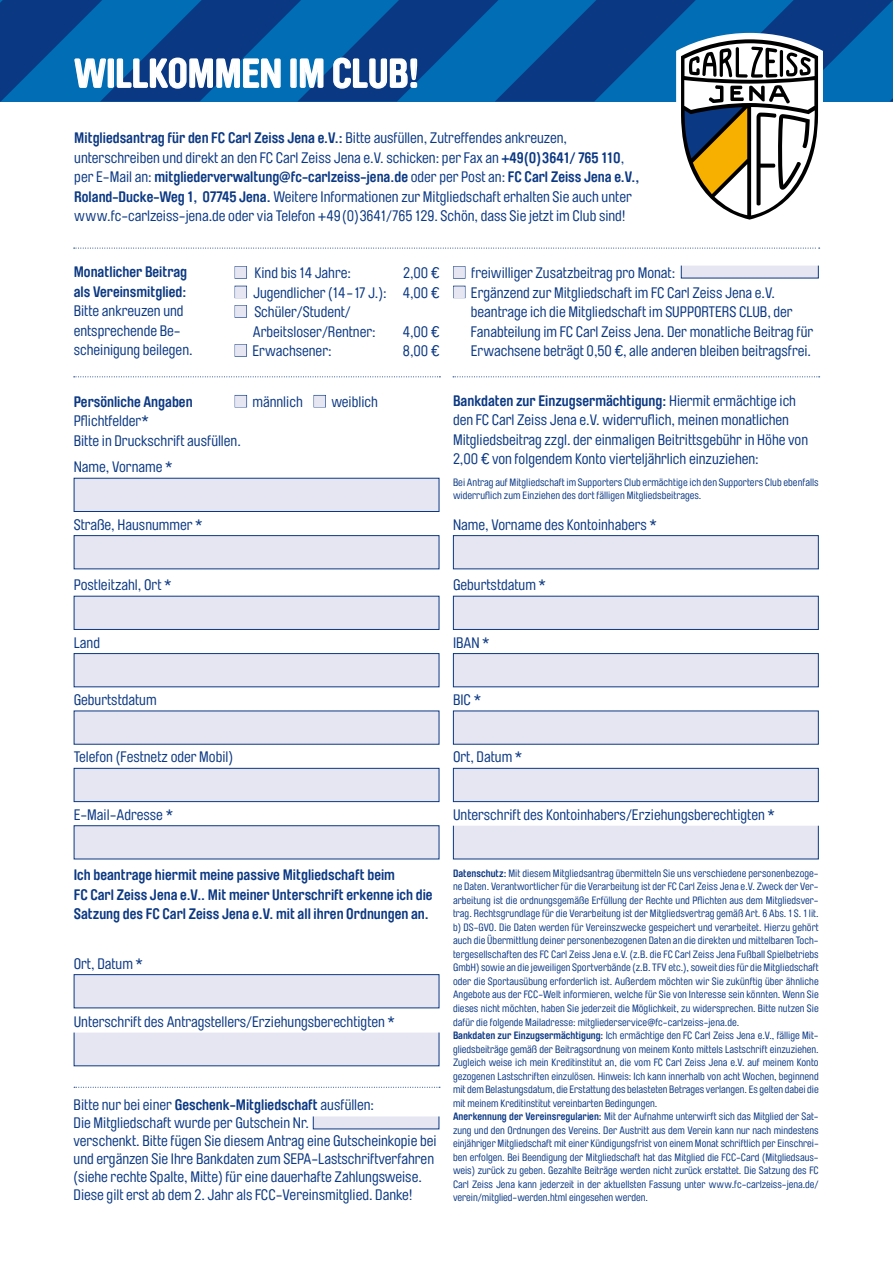
<style>
.page{position:relative;width:893px;height:1263px;background:#fff}
.page>*{position:absolute;margin:0;border:0;box-sizing:border-box;transform-origin:0 0}
.t1{font:700 39.45px "Brauer Neue";color:#fff}
.t2{font:15px/19.5px "Brauer Neue";color:#0b3883}
.t3{font:700 15px/19.5px "Brauer Neue";color:#0b3883}
.t4{font:10.5px/13.5px "Brauer Neue";color:#0b3883}
.s1{font-weight:700}
.s2{color:#e6e6f2}
</style>
<div class="page">
<div style="left:453px;top:535px;width:365px;height:34px;background:#e6e6f2;border:1px solid #0b3883"></div>
<div style="left:453px;top:596px;width:365px;height:34px;background:#e6e6f2;border:1px solid #0b3883"></div>
<div style="left:453px;top:653px;width:365px;height:34px;background:#e6e6f2;border:1px solid #0b3883"></div>
<div style="left:453px;top:711px;width:365px;height:33px;background:#e6e6f2"></div>
<div style="left:453px;top:825px;width:365px;height:34px;background:#e6e6f2"></div>
<div style="left:74px;top:478px;width:365px;height:34px;background:#e6e6f2;border:1px solid #0b3883"></div>
<div style="left:74px;top:535px;width:365px;height:34px;background:#e6e6f2;border:1px solid #0b3883"></div>
<div style="left:74px;top:596px;width:365px;height:34px;background:#e6e6f2;border:1px solid #0b3883"></div>
<div style="left:74px;top:653px;width:365px;height:34px;background:#e6e6f2;border:1px solid #0b3883"></div>
<div style="left:74px;top:711px;width:365px;height:33px;background:#e6e6f2"></div>
<div style="left:74px;top:768px;width:365px;height:34px;background:#e6e6f2;border:1px solid #0b3883"></div>
<div style="left:74px;top:825px;width:365px;height:34px;background:#e6e6f2;border:1px solid #0b3883"></div>
<div style="left:453px;top:768px;width:365px;height:34px;background:#e6e6f2;border:1px solid #0b3883"></div>
<div style="left:74px;top:974px;width:365px;height:34px;background:#e6e6f2;border:1px solid #0b3883"></div>
<svg style="left:74px;top:248px;width:746px;height:1px"></svg>
<div style="left:235px;top:395px;width:12px;height:12px;border:1px solid #0b3883"></div>
<div style="left:314px;top:395px;width:12px;height:12px;border:1px solid #0b3883"></div>
<svg style="left:74px;top:376px;width:366px;height:1px"></svg>
<svg style="left:453px;top:376px;width:367px;height:1px"></svg>
<svg style="left:0;top:0;width:893px;height:220px"></svg>
<div style="left:235px;top:266px;width:12px;height:12px;border:1px solid #0b3883"></div>
<div style="left:235px;top:286px;width:12px;height:12px;border:1px solid #0b3883"></div>
<div style="left:235px;top:305px;width:12px;height:12px;border:1px solid #0b3883"></div>
<div style="left:235px;top:344px;width:12px;height:12px;border:1px solid #0b3883"></div>
<div style="left:681px;top:265px;width:137px;height:13px;background:#e6e6f2"></div>
<div style="left:313px;top:1116px;width:126px;height:13px;background:#e6e6f2"></div>
<div style="left:453px;top:266px;width:12px;height:12px;border:1px solid #0b3883"></div>
<div style="left:453px;top:286px;width:12px;height:12px;border:1px solid #0b3883"></div>
<svg style="left:74px;top:1087px;width:366px;height:1px"></svg>
<div style="left:74px;top:1032px;width:365px;height:34px;background:#e6e6f2"></div>
<h1 class="t1" style="left:74px;top:51px;width:347px">WILLKOMMEN IM CLUB!</h1>
<p class="t2" style="left:74px;top:128px;width:567px"><span class="s1">Mitgliedsantrag für den FC Carl Zeiss Jena e.V.:</span> Bitte ausfüllen, Zutreffendes ankreuzen, unterschreiben und direkt an den FC Carl Zeiss Jena e.V. schicken: per Fax an <span class="s1">+49(0)3641/ 765 110</span>, per E-Mail an: <span class="s1">mitgliederverwaltung@fc-carlzeiss-jena.de</span> oder per Post an: <span class="s1">FC Carl Zeiss Jena e.V., Roland-Ducke-Weg 1, 07745 Jena.</span> Weitere Informationen zur Mitgliedschaft erhalten Sie auch unter www.fc-carlzeiss-jena.de oder via Telefon +49(0)3641/765 129. Schön, dass Sie jetzt im Club sind!</p>
<h2 class="t3" style="left:74px;top:262px;width:115px">Monatlicher Beitrag als Vereinsmitglied:</h2>
<h2 class="t2" style="left:74px;top:301px;width:120px">Bitte ankreuzen und entsprechende Be&shy;scheinigung beilegen.</h2>
<h2 class="t2" style="left:234px;top:263px;width:118px"><span class="s2">■</span> Kind bis 14 Jahre:</h2>
<h2 class="t2" style="left:403px;top:263px;width:38px">2,00 €</h2>
<h2 class="t2" style="left:234px;top:283px;width:206px"><span class="s2">■</span> Jugendlicher (14-17 J.): 4,00 €</h2>
<h2 class="t2" style="left:253px;top:302px;width:124px;text-indent:-18px"><span class="s2">■</span> Schüler/Student/<br>Arbeitsloser/Rentner:</h2>
<h2 class="t2" style="left:403px;top:322px;width:38px">4,00 €</h2>
<h2 class="t2" style="left:234px;top:341px;width:99px"><span class="s2">■</span> Erwachsener:</h2>
<h2 class="t2" style="left:403px;top:341px;width:38px">8,00 €</h2>
<h2 class="t3" style="left:74px;top:392px;width:120px">Persönliche Angaben</h2>
<h2 class="t2" style="left:235px;top:392px;width:145px"><span class="s2">■</span> männlich <span class="s2">■</span> weiblich</h2>
<h2 class="t2" style="left:74px;top:412px;width:169px">Pflichtfelder*<br>Bitte in Druckschrift ausfüllen.</h2>
<h2 class="t2" style="left:74px;top:458px;width:100px">Name, Vorname *</h2>
<h2 class="t2" style="left:74px;top:515px;width:130px">Straße, Hausnummer *</h2>
<h2 class="t2" style="left:453px;top:263px;width:224px"><span class="s2">■</span> freiwilliger Zusatzbeitrag pro Monat:</h2>
<p class="t2" style="left:471px;top:283px;width:344px;text-indent:-18px"><span class="s2">■</span> Ergänzend zur Mitgliedschaft im FC Carl Zeiss Jena e.V. beantrage ich die Mitgliedschaft im SUPPORTERS CLUB, der Fanabteilung im FC Carl Zeiss Jena. Der monatliche Beitrag für Erwachsene beträgt 0,50 €, alle anderen bleiben beitragsfrei.</p>
<p class="t2" style="left:453px;top:391px;width:357px"><span class="s1">Bankdaten zur Einzugsermächtigung:</span> Hiermit ermächtige ich den FC Carl Zeiss Jena e.V. widerruflich, meinen monatlichen Mitgliedsbeitrag zzgl. der einmaligen Beitrittsgebühr in Höhe von 2,00 € von folgendem Konto vierteljährlich einzuziehen:</p>
<p class="t4" style="left:453px;top:476px;width:367px">Bei Antrag auf Mitgliedschaft im Supporters Club ermächtige ich den Supporters Club ebenfalls widerruflich zum Einziehen des dort fälligen Mitgliedsbeitrages.</p>
<h2 class="t2" style="left:453px;top:515px;width:205px">Name, Vorname des Kontoinhabers *</h2>
<h2 class="t2" style="left:74px;top:575px;width:99px">Postleitzahl, Ort *</h2>
<h2 class="t2" style="left:453px;top:575px;width:95px">Geburtstdatum *</h2>
<h2 class="t2" style="left:74px;top:633px;width:28px">Land</h2>
<h2 class="t2" style="left:453px;top:633px;width:38px">IBAN *</h2>
<h2 class="t2" style="left:74px;top:690px;width:84px">Geburtstdatum</h2>
<h2 class="t2" style="left:453px;top:690px;width:30px">BIC *</h2>
<h2 class="t2" style="left:74px;top:748px;width:161px">Telefon (Festnetz oder Mobil)</h2>
<h2 class="t2" style="left:453px;top:748px;width:71px">Ort, Datum *</h2>
<h2 class="t2" style="left:74px;top:805px;width:101px">E-Mail-Adresse *</h2>
<h2 class="t2" style="left:453px;top:805px;width:323px">Unterschrift des Kontoinhabers/Erziehungsberechtigten *</h2>
<h2 class="t3" style="left:74px;top:865px;width:360px">Ich beantrage hiermit meine passive Mitgliedschaft beim<br>FC Carl Zeiss Jena e.V.. Mit meiner Unterschrift erkenne ich die<br>Satzung des FC Carl Zeiss Jena e.V. mit all ihren Ordnungen an.</h2>
<p class="t4" style="left:453px;top:867px;width:367px"><span class="s1">Datenschutz:</span> Mit diesem Mitgliedsantrag übermitteln Sie uns verschiedene personenbezoge&shy;ne Daten. Verantwortlicher für die Verarbeitung ist der FC Carl Zeiss Jena e.V. Zweck der Ver&shy;arbeitung ist die ordnungsgemäße Erfüllung der Rechte und Pflichten aus dem Mitgliedsver&shy;trag. Rechtsgrundlage für die Verarbeitung ist der Mitgliedsvertrag gemäß Art. 6 Abs. 1 S. 1 lit. b) DS-GVO. Die Daten werden für Vereinszwecke gespeichert und verarbeitet. Hierzu gehört auch die Übermittlung deiner personenbezogenen Daten an die direkten und mittelbaren Toch&shy;tergesellschaften des FC Carl Zeiss Jena e.V. (z.B. die FC Carl Zeiss Jena Fußball Spielbetriebs GmbH) sowie an die jeweiligen Sportverbände (z.B. TFV etc.), soweit dies für die Mitgliedschaft oder die Sportausübung erforderlich ist. Außerdem möchten wir Sie zukünftig über ähnliche Angebote aus der FCC-Welt informieren, welche für Sie von Interesse sein könnten. Wenn Sie dieses nicht möchten, haben Sie jederzeit die Möglichkeit, zu widersprechen. Bitte nutzen Sie dafür die folgende Mailadresse: mitgliederservice@fc-carlzeiss-jena.de.<br><span class="s1">Bankdaten zur Einzugsermächtigung:</span> Ich ermächtige den FC Carl Zeiss Jena e.V., fällige Mit&shy;gliedsbeiträge gemäß der Beitragsordnung von meinem Konto mittels Lastschrift einzuziehen.<br>Zugleich weise ich mein Kreditinstitut an, die vom FC Carl Zeiss Jena e.V. auf meinem Konto gezogenen Lastschriften einzulösen. Hinweis: Ich kann innerhalb von acht Wochen, beginnend mit dem Belastungsdatum, die Erstattung des belasteten Betrages verlangen. Es gelten dabei die mit meinem Kreditinstitut vereinbarten Bedingungen.<br><span class="s1">Anerkennung der Vereinsregularien:</span> Mit der Aufnahme unterwirft sich das Mitglied der Sat&shy;zung und den Ordnungen des Vereins. Der Austritt aus dem Verein kann nur nach mindestens einjähriger Mitgliedschaft mit einer Kündigungsfrist von einem Monat schriftlich per Einschrei&shy;ben erfolgen. Bei Beendigung der Mitgliedschaft hat das Mitglied die FCC-Card (Mitgliedsaus&shy;weis) zurück zu geben. Gezahlte Beiträge werden nicht zurück erstattet. Die Satzung des FC Carl Zeiss Jena kann jederzeit in der aktuellsten Fassung unter www.fc-carlzeiss-jena.de/ verein/mitglied-werden.html eingesehen werden.</p>
<h2 class="t2" style="left:74px;top:954px;width:71px">Ort, Datum *</h2>
<h2 class="t2" style="left:74px;top:1012px;width:323px">Unterschrift des Antragstellers/Erziehungsberechtigten *</h2>
<p class="t2" style="left:74px;top:1096px;width:364px;line-height:18px">Bitte nur bei einer <span class="s1">Geschenk-Mitgliedschaft</span> ausfüllen:<br>Die Mitgliedschaft wurde per Gutschein Nr.<br>verschenkt. Bitte fügen Sie diesem Antrag eine Gutscheinkopie bei und ergänzen Sie Ihre Bankdaten zum SEPA-Lastschriftverfahren (siehe rechte Spalte, Mitte) für eine dauerhafte Zahlungsweise.<br>Diese gilt erst ab dem 2. Jahr als FCC-Vereinsmitglied. Danke!</p>
</div>
